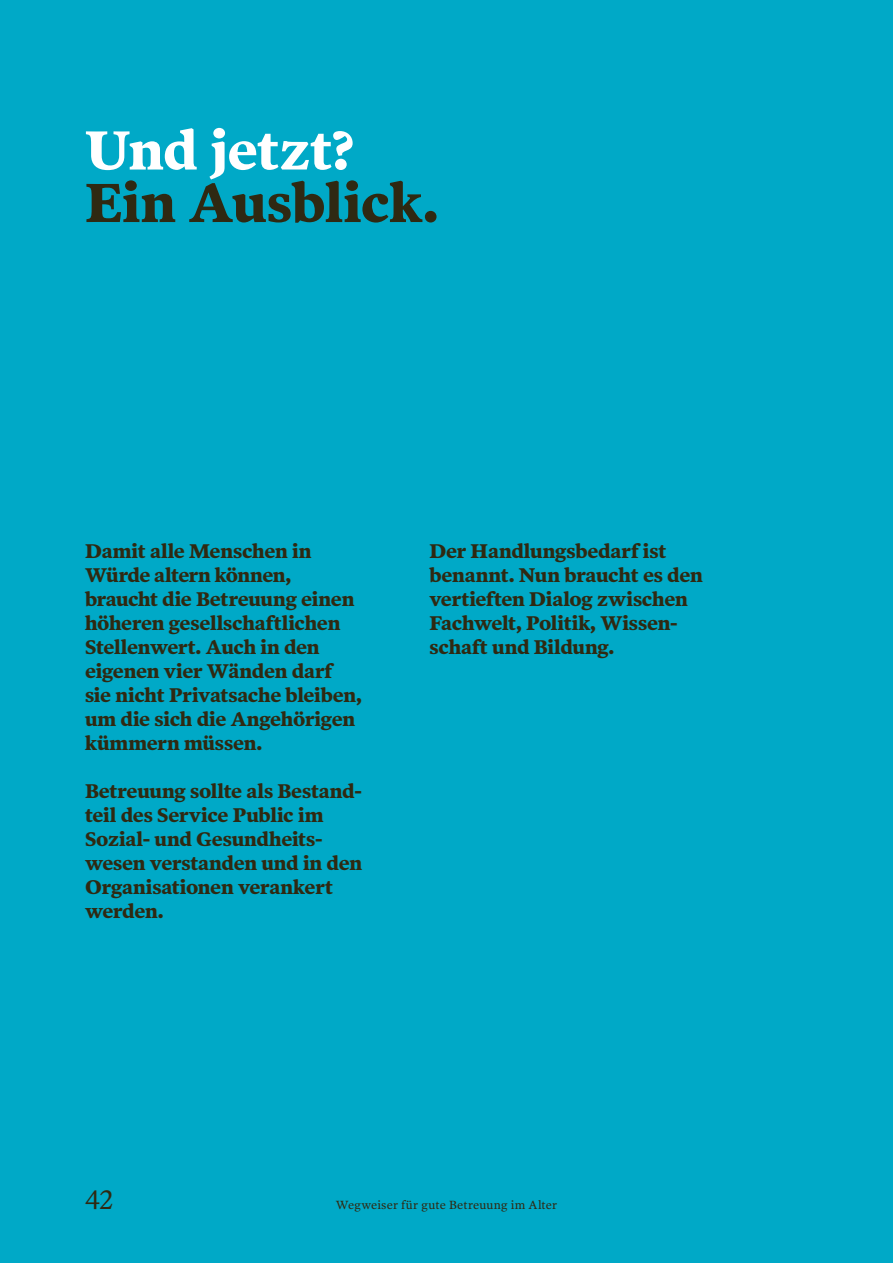
<style>
.page{position:relative;width:893px;height:1263px;background:#00a9c7}
.page>*{position:absolute;margin:0;border:0;box-sizing:border-box;transform-origin:0 0}
.t1{font:700 54px "Poynter Oldstyle Text";letter-spacing:-.005em;color:#2f2912}
.t2{font:700 54px "Poynter Oldstyle Text";letter-spacing:-.01em;color:#fff}
.t3{font:27px "Poynter Oldstyle Text";color:#2f2912}
.t4{font:700 19.5px/24px "Poynter Oldstyle Text";letter-spacing:-.01em;color:#2f2912}
.t5{font:12px "Poynter Oldstyle Text";letter-spacing:.015em;color:#2f2912}
</style>
<div class="page">
<h1 class="t2" style="left:85px;top:116px;width:270px">Und jetzt?</h1>
<h1 class="t1" style="left:85px;top:168px;width:355px">Ein Ausblick.</h1>
<p class="t4" style="left:85px;top:538px;width:278px">Damit alle Menschen in<br>Würde altern können, braucht die Betreuung einen höheren gesellschaftlichen<br>Stellenwert. Auch in den eigenen vier Wänden darf sie nicht Privatsache bleiben, um die sich die Angehörigen kümmern müssen.</p>
<p class="t4" style="left:85px;top:778px;width:279px">Betreuung sollte als Bestand&shy;teil des Service Public im<br>Sozial- und Gesundheits&shy;wesen verstanden und in den<br>Organisationen verankert werden.</p>
<p class="t4" style="left:429px;top:538px;width:275px">Der Handlungsbedarf ist benannt. Nun braucht es den vertieften Dialog zwischen<br>Fachwelt, Politik, Wissen&shy;schaft und Bildung.</p>
<h2 class="t3" style="left:85px;top:1183px;width:30px">42</h2>
<p class="t5" style="left:336px;top:1197px;width:223px">Wegweiser für gute Betreuung im Alter</p>
</div>
